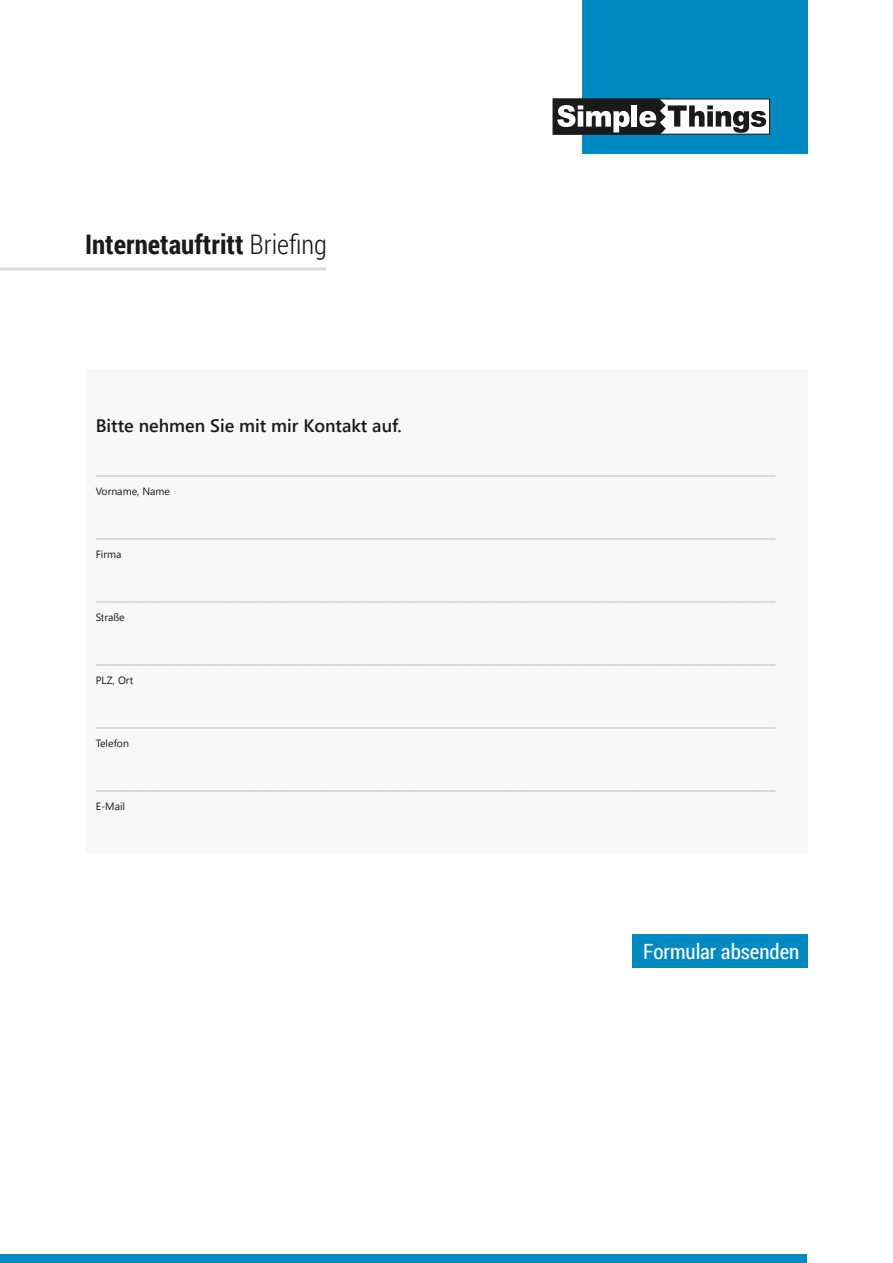
<style>
.page{position:relative;width:893px;height:1263px;background:#fff}
.page>*{position:absolute;margin:0;border:0;box-sizing:border-box;transform-origin:0 0}
.t1{font:700 27px "Roboto Condensed";color:#1a1a18}
.t2{font:21px "Roboto Condensed";letter-spacing:-.005em;color:#fff}
.t3{font:18px "Segoe UI";color:#c5c6c6}
.t4{font:600 18px "Segoe UI";color:#1a1a18}
.t5{font:10.5px "Segoe UI";color:#1a1a18}
.s1{font-weight:300}
</style>
<div class="page">
<div style="left:0;top:1254px;width:807px;height:9px;background:#008ac4"></div>
<div style="left:583px;top:1px;width:225px;height:153px;background:#008ac4"></div>
<svg style="left:553px;top:99px;width:213px;height:36px;background:#858585"></svg>
<hr style="left:0;top:267px;width:326px;height:3px;background:#dadada">
<div style="left:85px;top:369px;width:723px;height:483px;background:#f8f8f8"></div>
<div style="left:632px;top:934px;width:176px;height:34px;background:#008ac4"></div>
<h1 class="t1" style="left:85px;top:225px;width:243px">Internetauftritt <span class="s1">Briefing</span></h1>
<p class="t4" style="left:96px;top:411px;width:307px">Bitte nehmen Sie mit mir Kontakt auf.</p>
<p class="t3" style="left:96px;top:453px;width:681px">___________________________________________________________________________________________</p>
<p class="t5" style="left:96px;top:483px;width:76px">Vorname, Name</p>
<p class="t3" style="left:96px;top:516px;width:681px">___________________________________________________________________________________________</p>
<p class="t5" style="left:96px;top:546px;width:27px">Firma</p>
<p class="t3" style="left:96px;top:579px;width:681px">___________________________________________________________________________________________</p>
<p class="t5" style="left:96px;top:609px;width:31px">Straße</p>
<p class="t3" style="left:96px;top:642px;width:681px">___________________________________________________________________________________________</p>
<p class="t5" style="left:96px;top:672px;width:39px">PLZ, Ort</p>
<p class="t3" style="left:96px;top:705px;width:681px">___________________________________________________________________________________________</p>
<p class="t5" style="left:96px;top:735px;width:35px">Telefon</p>
<p class="t3" style="left:96px;top:768px;width:681px">___________________________________________________________________________________________</p>
<p class="t5" style="left:96px;top:798px;width:31px">E-Mail</p>
<p class="t2" style="left:643px;top:936px;width:158px">Formular absenden</p>
</div>
